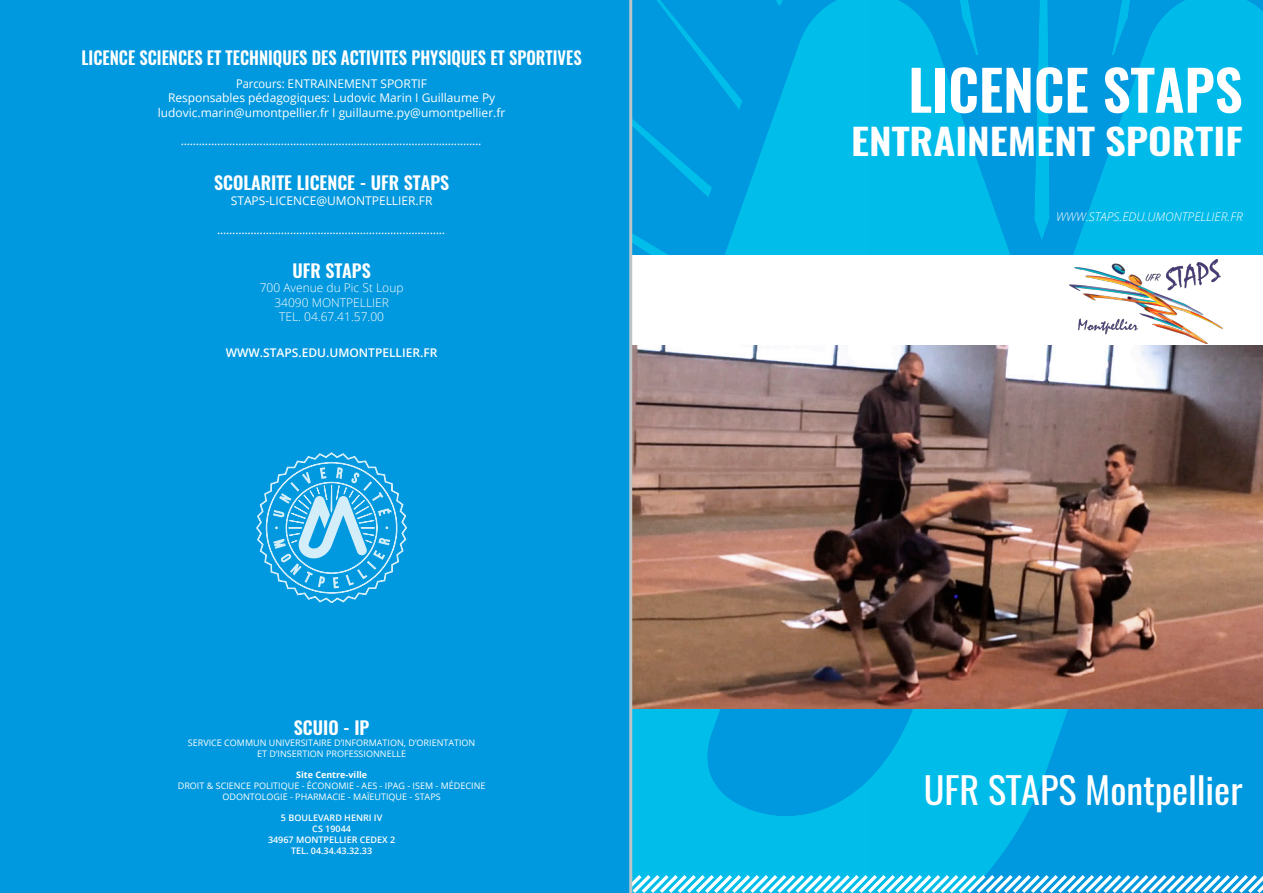
<style>
.page{position:relative;width:1263px;height:893px;background:#fff}
.page>*{position:absolute;margin:0;border:0;box-sizing:border-box;transform-origin:0 0}
.t1{font:600 55.5px "Oswald";color:#fff}
.t2{font:36px "Oswald";color:#fff;scale:1.06 1}
.t3{font:600 36px "Oswald";color:#fff;scale:1.14 1}
.t4{font:600 18px "Oswald";color:#fff;scale:.92 1}
.t5{font:600 18px "Oswald";color:#fff}
.t6{font:italic 12px "Open Sans";color:#fff}
.t7{font:12px "Open Sans";color:#fff}
.t8{font:300 12px "Open Sans";color:#fff}
.t9{font:italic 300 12px "Open Sans";color:#fff}
.t10{font:600 12px "Open Sans";color:#fff}
.t11{font:12px "Open Sans";color:#fff;scale:.92 1}
.t12{font:9px "Open Sans";color:#fff}
.t13{font:600 9px "Open Sans";color:#fff}
.t14{font:700 9px "Open Sans";color:#fff}
</style>
<div class="page">
<div style="left:0;top:0;width:1263px;height:893px;background:#1d1d1b;opacity:.5"></div>
<img style="left:632px;top:347px;width:631px;height:361px">
<svg style="left:632px;top:871px;width:631px;height:22px"></svg>
<div style="left:342px;top:253px;width:921px;height:94px;background:#fff"></div>
<div style="left:0;top:0;width:632px;height:893px;background:#0098de"></div>
<img style="left:1069px;top:259px;width:153px;height:84px">
<p class="t4" style="left:81px;top:45px;width:545px">LICENCE SCIENCES ET TECHNIQUES DES ACTIVITES PHYSIQUES ET SPORTIVES</p>
<p class="t11" style="left:236px;top:75px;width:209px">Parcours: ENTRAINEMENT SPORTIF</p>
<p class="t7" style="left:168px;top:90px;width:329px">Responsables pédagogiques: Ludovic Marin I Guillaume Py</p>
<p class="t7" style="left:158px;top:104px;width:349px">ludovic.marin@umontpellier.fr I guillaume.py@umontpellier.fr</p>
<p class="t6" style="left:181px;top:133px;width:302px">...................................................................................................</p>
<p class="t5" style="left:214px;top:171px;width:237px">SCOLARITE LICENCE - UFR STAPS</p>
<p class="t7" style="left:231px;top:192px;width:203px">STAPS-LICENCE@UMONTPELLIER.FR</p>
<p class="t6" style="left:218px;top:221px;width:229px">...........................................................................</p>
<p class="t5" style="left:292px;top:258px;width:80px">UFR STAPS</p>
<p class="t8" style="left:260px;top:280px;width:145px">700 Avenue du Pic St Loup</p>
<p class="t8" style="left:274px;top:294px;width:116px">34090 MONTPELLIER</p>
<p class="t8" style="left:279px;top:308px;width:106px">TEL. 04.67.41.57.00</p>
<p class="t10" style="left:226px;top:344px;width:213px">WWW.STAPS.EDU.UMONTPELLIER.FR</p>
<p class="t5" style="left:294px;top:715px;width:77px">SCUIO - IP</p>
<p class="t12" style="left:188px;top:736px;width:289px">SERVICE COMMUN UNIVERSITAIRE D’INFORMATION, D’ORIENTATION</p>
<p class="t12" style="left:257px;top:747px;width:150px">ET D’INSERTION PROFESSIONNELLE</p>
<p class="t14" style="left:296px;top:769px;width:73px">Site Centre-ville</p>
<p class="t12" style="left:178px;top:780px;width:309px">DROIT &amp; SCIENCE POLITIQUE - ÉCONOMIE - AES - IPAG - ISEM - MÉDECINE</p>
<p class="t12" style="left:223px;top:790px;width:220px">ODONTOLOGIE - PHARMACIE - MAÏEUTIQUE - STAPS</p>
<p class="t13" style="left:281px;top:812px;width:103px">5 BOULEVARD HENRI IV</p>
<p class="t13" style="left:312px;top:823px;width:40px">CS 19044</p>
<p class="t13" style="left:268px;top:834px;width:129px">34967 MONTPELLIER CEDEX 2</p>
<p class="t13" style="left:291px;top:844px;width:83px">TEL. 04.34.43.32.33</p>
<p class="t1" style="left:908px;top:51px;width:336px">LICENCE STAPS</p>
<p class="t3" style="left:851px;top:116px;width:345px">ENTRAINEMENT SPORTIF</p>
<p class="t9" style="left:1056px;top:208px;width:188px">WWW.STAPS.EDU.UMONTPELLIER.FR</p>
<p class="t2" style="left:924px;top:765px;width:302px">UFR STAPS Montpellier</p>
</div>
